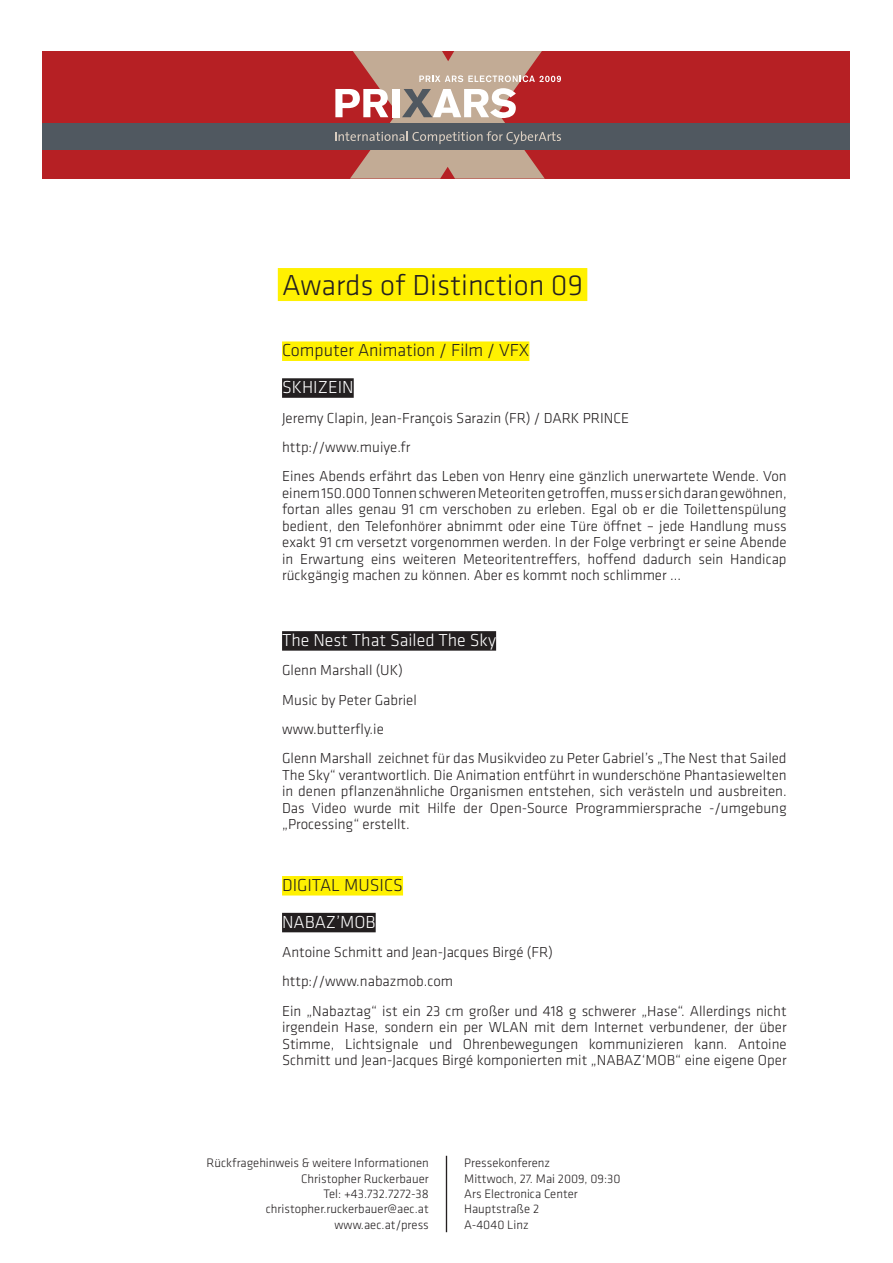
<style>
.page{position:relative;width:893px;height:1263px;background:#fff}
.page>*{position:absolute;margin:0;border:0;box-sizing:border-box;transform-origin:0 0}
.t1{font:300 30px "Klavika";color:#231f20}
.t2{font:300 18px "Klavika";color:#fff}
.t3{font:300 18px "Klavika";color:#231f20}
.t4{font:300 15px/16.5px "Klavika";color:#231f20}
.t5{font:300 12.75px/15.3px "Klavika";color:#231f20}
</style>
<div class="page">
<hr style="left:446px;top:1156px;width:1px;height:76px;background:#231f20">
<div style="left:43px;top:51px;width:807px;height:128px;background:#b62024"></div>
<div style="left:43px;top:123px;width:807px;height:27px;background:#505860"></div>
<svg style="left:335px;top:51px;width:226px;height:128px"></svg>
<div style="left:278px;top:268px;width:309px;height:33px;background:#fff101"></div>
<div style="left:282px;top:341px;width:247px;height:20px;background:#fff101"></div>
<div style="left:282px;top:378px;width:72px;height:20px;background:#231f20"></div>
<div style="left:282px;top:631px;width:214px;height:20px;background:#231f20"></div>
<div style="left:282px;top:876px;width:121px;height:19px;background:#fff101"></div>
<div style="left:282px;top:913px;width:94px;height:19px;background:#231f20"></div>
<h1 class="t1" style="left:282px;top:268px;width:302px">Awards of Distinction 09</h1>
<p class="t3" style="left:282px;top:341px;width:249px">Computer Animation / Film / VFX</p>
<p class="t2" style="left:282px;top:377px;width:73px">SKHIZEIN</p>
<p class="t4" style="left:282px;top:403px;width:506px;line-height:29.2px">Jeremy Clapin, Jean-François Sarazin (FR) / DARK PRINCE<br>http://www.muiye.fr<br>Eines Abends erfährt das Leben von Henry eine gänzlich unerwartete Wende. Von</p>
<p class="t4" style="left:282px;top:485px;width:506px;text-align:justify">einem 150.000 Tonnen schweren Meteoriten getroffen, muss er sich daran gewöhnen, fortan alles genau 91 cm verschoben zu erleben. Egal ob er die Toilettenspülung bedient, den Telefonhörer abnimmt oder eine Türe öffnet – jede Handlung muss exakt 91 cm versetzt vorgenommen werden. In der Folge verbringt er seine Abende in Erwartung eins weiteren Meteoritentreffers, hoffend dadurch sein Handicap rückgängig machen zu können. Aber es kommt noch schlimmer ...</p>
<p class="t2" style="left:282px;top:630px;width:216px">The Nest That Sailed The Sky</p>
<p class="t4" style="left:282px;top:656px;width:506px;line-height:29.2px">Glenn Marshall (UK)<br>Music by Peter Gabriel<br>www.butterfly.ie<br>Glenn Marshall zeichnet für das Musikvideo zu Peter Gabriel’s „The Nest that Sailed</p>
<p class="t4" style="left:282px;top:767px;width:506px;text-align:justify">The Sky“ verantwortlich. Die Animation entführt in wunderschöne Phantasiewelten in denen pflanzenähnliche Organismen entstehen, sich verästeln und ausbreiten.<br>Das Video wurde mit Hilfe der Open-Source Programmiersprache -/umgebung „Processing“ erstellt.</p>
<p class="t3" style="left:282px;top:875px;width:122px">DIGITAL MUSICS</p>
<p class="t2" style="left:282px;top:912px;width:95px">NABAZ’MOB</p>
<p class="t4" style="left:282px;top:938px;width:506px;line-height:29.2px">Antoine Schmitt and Jean-Jacques Birgé (FR)<br>http://www.nabazmob.com<br>Ein „Nabaztag“ ist ein 23 cm großer und 418 g schwerer „Hase“. Allerdings nicht</p>
<p class="t4" style="left:282px;top:1019px;width:506px;text-align:justify">irgendein Hase, sondern ein per WLAN mit dem Internet verbundener, der über Stimme, Lichtsignale und Ohrenbewegungen kommunizieren kann. Antoine Schmitt und Jean-Jacques Birgé komponierten mit „NABAZ‘MOB“ eine eigene Oper</p>
<p class="t5" style="left:206px;top:1156px;width:224px;text-align:right">Rückfragehinweis &amp; weitere Informationen<br>Christopher Ruckerbauer<br>Tel: +43.732.7272-38 christopher.ruckerbauer@aec.at www.aec.at/press</p>
<p class="t5" style="left:464px;top:1156px;width:158px">Pressekonferenz<br>Mittwoch, 27. Mai 2009, 09:30<br>Ars Electronica Center<br>Hauptstraße 2<br>A-4040 Linz</p>
</div>
